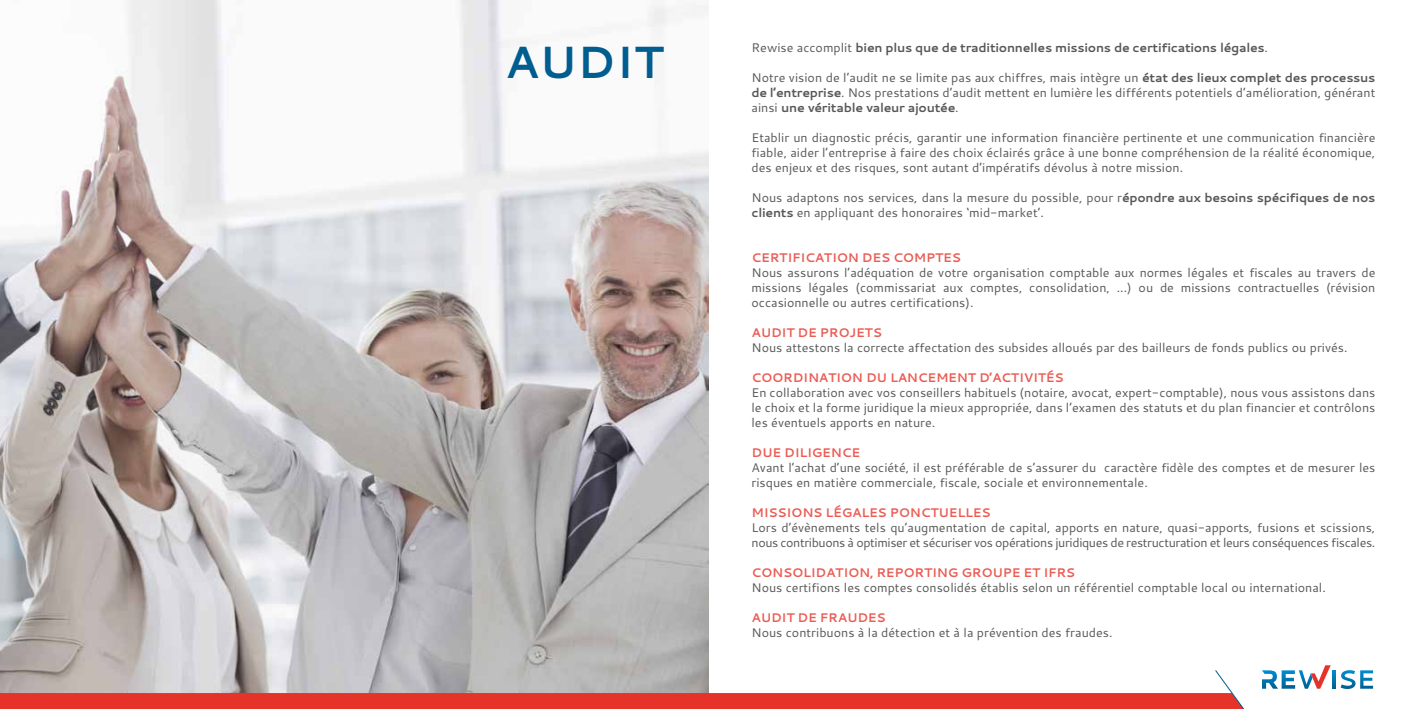
<style>
.page{position:relative;width:1418px;height:709px;background:#fff}
.page>*{position:absolute;margin:0;border:0;box-sizing:border-box;transform-origin:0 0}
.t1{font:700 45px "Cantarell";color:#005d8f}
.t2{font:12.5px/15px "Cantarell";color:#575756;text-align:justify}
.t3{font:12.5px/15px "Cantarell";letter-spacing:-.03em;color:#575756}
.t4{font:700 12.5px "Cantarell";letter-spacing:-.02em;color:#eb5c54}
.t5{font:700 12.5px "Cantarell";letter-spacing:-.02em;color:#575756}
.s1{font-weight:400}
.s2{font-weight:700}
</style>
<div class="page">
<img style="left:0;top:0;width:709px;height:665px">
<svg style="left:1332px;top:670px;width:3px;height:18px"></svg>
<svg style="left:1340px;top:670px;width:32px;height:19px"></svg>
<svg style="left:0;top:665px;width:1330px;height:44px"></svg>
<h1 class="t1" style="left:505px;top:31px;width:161px">AUDIT</h1>
<p class="t5" style="left:751px;top:39px;width:518px"><span class="s1">Rewise accomplit</span> bien plus que de traditionnelles missions de certifications légales<span class="s1">.</span></p>
<p class="t2" style="left:751px;top:69px;width:625px">Notre vision de l’audit ne se limite pas aux chiffres, mais intègre un <span class="s2">état des lieux complet des processus de l’entreprise</span>. Nos prestations d’audit mettent en lumière les différents potentiels d’amélioration, générant ainsi <span class="s2">une véritable valeur ajoutée</span>.</p>
<p class="t2" style="left:751px;top:129px;width:625px">Etablir un diagnostic précis, garantir une information financière pertinente et une communication financière fiable, aider l’entreprise à faire des choix éclairés grâce à une bonne compréhension de la réalité économique, des enjeux et des risques, sont autant d’impératifs dévolus à notre mission.</p>
<p class="t2" style="left:751px;top:189px;width:625px">Nous adaptons nos services, dans la mesure du possible, pour r<span class="s2">épondre aux besoins spécifiques de nos clients</span> en appliquant des honoraires ‘mid-market’.</p>
<p class="t4" style="left:751px;top:249px;width:211px">CERTIFICATION DES COMPTES</p>
<p class="t2" style="left:751px;top:264px;width:625px">Nous assurons l’adéquation de votre organisation comptable aux normes légales et fiscales au travers de missions légales (commissariat aux comptes, consolidation, ...) ou de missions contractuelles (révision occasionnelle ou autres certifications).</p>
<p class="t4" style="left:751px;top:324px;width:132px">AUDIT DE PROJETS</p>
<p class="t2" style="left:751px;top:339px;width:597px">Nous attestons la correcte affectation des subsides alloués par des bailleurs de fonds publics ou privés.</p>
<p class="t4" style="left:751px;top:369px;width:314px">COORDINATION DU LANCEMENT D’ACTIVITÉS</p>
<p class="t2" style="left:751px;top:384px;width:625px">En collaboration avec vos conseillers habituels (notaire, avocat, expert-comptable), nous vous assistons dans le choix et la forme juridique la mieux appropriée, dans l’examen des statuts et du plan financier et contrôlons les éventuels apports en nature.</p>
<p class="t4" style="left:751px;top:444px;width:110px">DUE DILIGENCE</p>
<p class="t2" style="left:751px;top:459px;width:625px">Avant l’achat d’une société, il est préférable de s’assurer du caractère fidèle des comptes et de mesurer les risques en matière commerciale, fiscale, sociale et environnementale.</p>
<p class="t4" style="left:751px;top:504px;width:241px">MISSIONS LÉGALES PONCTUELLES</p>
<p class="t3" style="left:751px;top:519px;width:625px">Lors d’évènements tels qu’augmentation de capital, apports en nature, quasi-apports, fusions et scissions, nous contribuons à optimiser et sécuriser vos opérations juridiques de restructuration et leurs conséquences fiscales.</p>
<p class="t4" style="left:751px;top:564px;width:325px">CONSOLIDATION, REPORTING GROUPE ET IFRS</p>
<p class="t2" style="left:751px;top:579px;width:576px">Nous certifions les comptes consolidés établis selon un référentiel comptable local ou international.</p>
<p class="t4" style="left:751px;top:609px;width:136px">AUDIT DE FRAUDES</p>
<p class="t2" style="left:751px;top:624px;width:362px">Nous contribuons à la détection et à la prévention des fraudes.</p>
</div>
